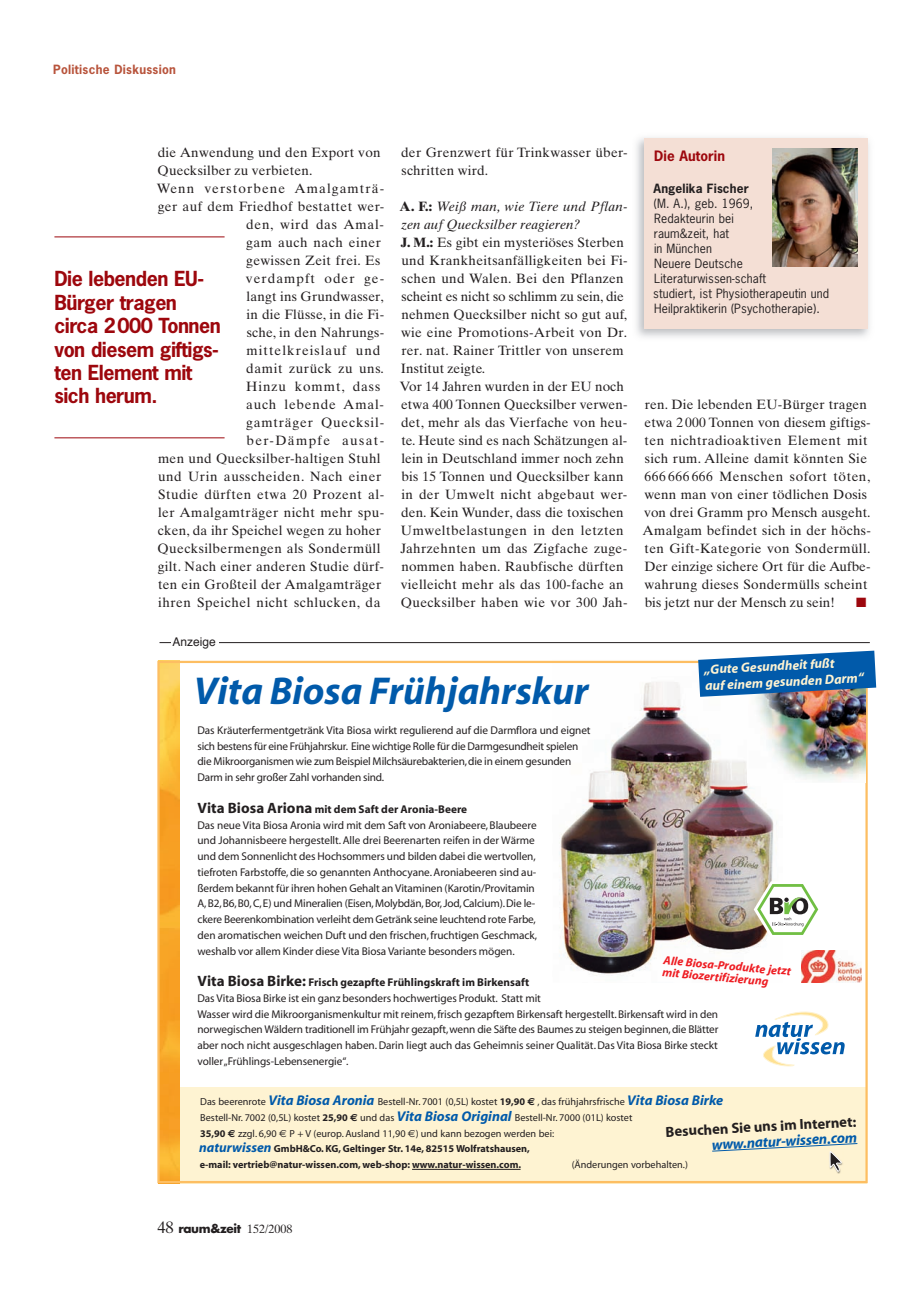
<style>
.page{position:relative;width:906px;height:1289px;background:#fff}
.page>*{position:absolute;margin:0;border:0;box-sizing:border-box;transform-origin:0 0}
.t1{font:italic 700 39px "Myriad";color:#015aaa}
.t2{font:700 19.5px/23.4px "News Gothic";letter-spacing:-.025em;color:#9d070d}
.t3{font:700 14.7px "Myriad";color:#231f20}
.t4{font:italic 700 14.7px "Myriad";color:#015aaa}
.t5{font:13.5px/18px "Times Ten";letter-spacing:.02em;color:#231f20}
.t6{font:13.5px "Times Ten";letter-spacing:.04em;color:#231f20}
.t7{font:13.5px "Times Ten";letter-spacing:.045em;color:#231f20}
.t8{font:italic 700 13.5px/16px "Myriad";color:#fef3d2}
.t9{font:13.5px "Times Ten";letter-spacing:.075em;color:#231f20}
.t10{font:13.5px "Times Ten";letter-spacing:.08em;color:#231f20}
.t11{font:13.5px "Times Ten";letter-spacing:.065em;color:#231f20}
.t12{font:13.5px "Times Ten";letter-spacing:.055em;color:#231f20}
.t13{font:13.5px "Times Ten";letter-spacing:.06em;color:#231f20}
.t14{font:13.5px "Times Ten";letter-spacing:.1em;color:#231f20}
.t15{font:13.5px "Times Ten";letter-spacing:.07em;color:#231f20}
.t16{font:700 13.5px "News Gothic";letter-spacing:.005em;color:#9d070d}
.t17{font:13.5px "Zapf Dingbats ITC";color:#9d070d}
.t18{font:12px/15px "News Gothic";letter-spacing:.01em;color:#231f20}
.t19{font:italic 700 12px/12px "Myriad";color:#ee1d23}
.t20{font:700 12px "News Gothic";letter-spacing:.025em;color:#b8543c}
.t21{font:700 12px "Futura";letter-spacing:-.03em;color:#231f20}
.t22{font:700 12px "News Gothic";letter-spacing:.01em;color:#231f20}
.t23{font:12px "Helvetica";color:#231f20}
.t24{font:11.25px/15.8px "Myriad";letter-spacing:-.005em;color:#231f20}
.t25{font:10.2px/15.9px "Myriad";color:#231f20}
.s1{font-weight:700}
.s2{font-style:italic}
.s3{font-weight:700;font-size:15px}
.s4{font-weight:700;font-style:italic;font-size:14.1px;color:#015aaa}
.s5{font-family:"Euro Sans";font-weight:700}
.s6{font-family:"Euro Sans"}
.s7{font-weight:700;font-style:italic;font-size:13.65px;color:#015aaa}
.s8{font-family:"Times Ten";font-weight:400;font-size:16.5px}
.s9{font-family:"Times Ten";font-weight:400}
</style>
<div class="page">
<img style="left:636px;top:137px;width:234px;height:201px">
<div style="left:644px;top:139px;width:223px;height:190px;background:#f4dfd5"></div>
<img style="left:772px;top:149px;width:85px;height:117px">
<hr style="left:54px;top:236px;width:171px;height:1px;background:#9d070d">
<hr style="left:54px;top:437px;width:171px;height:1px;background:#9d070d">
<img style="left:559px;top:682px;width:218px;height:294px">
<div style="left:162px;top:1087px;width:704px;height:96px;background:#fef3d2"></div>
<img style="left:160px;top:663px;width:20px;height:517px">
<svg style="left:755px;top:1011px;width:89px;height:56px"></svg>
<hr style="left:412px;top:1169px;width:108px;height:1px;background:#231f20">
<svg style="left:753px;top:881px;width:66px;height:56px"></svg>
<img style="left:748px;top:696px;width:117px;height:86px">
<svg style="left:801px;top:950px;width:60px;height:33px"></svg>
<img style="left:802px;top:950px;width:59px;height:32px">
<svg style="left:712px;top:1143px;width:146px;height:28px"></svg>
<svg style="left:698px;top:650px;width:178px;height:46px;background:#2f73b1"></svg>
<hr style="left:159px;top:642px;width:711px;height:1px;background:#231f20">
<div style="left:171px;top:635px;width:48px;height:15px;background:#fff"></div>
<p class="t20" style="left:53px;top:62px;width:124px">Politische Diskussion</p>
<p class="t5" style="left:158px;top:143px;width:224px">die Anwendung und den Export von</p>
<p class="t5" style="left:158px;top:161px;width:156px">Quecksilber zu verbieten.</p>
<p class="t10" style="left:157px;top:180px;width:229px">Wenn verstorbene Amalgamträ-</p>
<p class="t5" style="left:158px;top:197px;width:228px">ger auf dem Friedhof bestattet wer-</p>
<p class="t12" style="left:246px;top:216px;width:139px">den, wird das Amal-</p>
<p class="t6" style="left:246px;top:234px;width:136px">gam auch nach einer</p>
<p class="t5" style="left:246px;top:251px;width:136px">gewissen Zeit frei. Es</p>
<p class="t9" style="left:246px;top:270px;width:140px">verdampft oder ge-</p>
<p class="t5" style="left:246px;top:287px;width:139px">langt ins Grundwasser,</p>
<p class="t5" style="left:246px;top:305px;width:139px">in die Flüsse, in die Fi-</p>
<p class="t5" style="left:247px;top:323px;width:139px">sche, in den Nahrungs-</p>
<p class="t9" style="left:246px;top:342px;width:135px">mittelkreislauf und</p>
<p class="t7" style="left:246px;top:360px;width:139px">damit zurück zu uns.</p>
<p class="t15" style="left:246px;top:378px;width:136px">Hinzu kommt, dass</p>
<p class="t13" style="left:246px;top:396px;width:139px">auch lebende Amal-</p>
<p class="t11" style="left:246px;top:414px;width:139px">gamträger Quecksil-</p>
<p class="t14" style="left:246px;top:432px;width:139px">ber-Dämpfe ausat-</p>
<p class="t5" style="left:158px;top:449px;width:224px">men und Quecksilber-haltigen Stuhl</p>
<p class="t7" style="left:158px;top:468px;width:225px">und Urin ausscheiden. Nach einer</p>
<p class="t6" style="left:158px;top:486px;width:228px">Studie dürften etwa 20 Prozent al-</p>
<p class="t5" style="left:158px;top:503px;width:228px">ler Amalgamträger nicht mehr spu-</p>
<p class="t5" style="left:158px;top:521px;width:225px">cken, da ihr Speichel wegen zu hoher</p>
<p class="t5" style="left:158px;top:539px;width:224px">Quecksilbermengen als Sondermüll</p>
<p class="t5" style="left:158px;top:557px;width:228px">gilt. Nach einer anderen Studie dürf-</p>
<p class="t5" style="left:158px;top:575px;width:225px">ten ein Großteil der Amalgamträger</p>
<p class="t6" style="left:158px;top:594px;width:224px">ihren Speichel nicht schlucken, da</p>
<h2 class="t2" style="left:54px;top:267px;width:168px">Die lebenden EU-<br>Bürger tragen circa 2 000 Tonnen von diesem giftigs&shy;ten Element mit sich herum.</h2>
<p class="t23" style="left:173px;top:632px;width:45px">Anzeige</p>
<p class="t5" style="left:401px;top:143px;width:228px">der Grenzwert für Trinkwasser über&shy;schritten wird.</p>
<p class="t5" style="left:399px;top:197px;width:230px"><span class="s1">A. F.:</span> <span class="s2">Weiß man, wie Tiere und Pflan&shy;zen auf Quecksilber reagieren?<br></span><span class="s1">J. M.:</span> Es gibt ein mysteriöses Sterben und Krankheitsanfälligkeiten bei Fi&shy;schen und Walen. Bei den Pflanzen scheint es nicht so schlimm zu sein, die nehmen Quecksilber nicht so gut auf, wie eine Promotions-Arbeit von Dr. rer. nat. Rainer Trittler von unserem Institut zeigte.<br>Vor 14 Jahren wurden in der EU noch etwa 400 Tonnen Quecksilber verwen&shy;det, mehr als das Vierfache von heu&shy;te. Heute sind es nach Schätzungen al&shy;lein in Deutschland immer noch zehn bis 15 Tonnen und Quecksilber kann in der Umwelt nicht abgebaut wer&shy;den. Kein Wunder, dass die toxischen Umweltbelastungen in den letzten Jahrzehnten um das Zigfache zuge&shy;nommen haben. Raubfische dürften vielleicht mehr als das 100-fache an Quecksilber haben wie vor 300 Jah-</p>
<h1 class="t1" style="left:194px;top:670px;width:396px">Vita Biosa Frühjahrskur</h1>
<p class="t16" style="left:654px;top:147px;width:72px">Die Autorin</p>
<p class="t22" style="left:653px;top:180px;width:97px">Angelika Fischer</p>
<p class="t18" style="left:653px;top:195px;width:178px">(M. A.), geb. 1969,<br>Redakteurin bei<br>raum&amp;zeit, hat<br>in München<br>Neuere Deutsche<br>Literaturwissen-schaft<br>studiert, ist Physiotherapeutin und<br>Heilpraktikerin (Psychotherapie).</p>
<p class="t5" style="left:642px;top:395px;width:230px">ren. Die lebenden EU-Bürger tragen etwa 2 000 Tonnen von diesem giftigs&shy;ten nichtradioaktiven Element mit sich rum. Alleine damit könnten Sie 666 666 666 Menschen sofort töten, wenn man von einer tödlichen Dosis von drei Gramm pro Mensch ausgeht.<br>Amalgam befindet sich in der höchs&shy;ten Gift-Kategorie von Sondermüll.<br>Der einzige sichere Ort für die Aufbe&shy;wahrung dieses Sondermülls scheint bis jetzt nur der Mensch zu sein!</p>
<p class="t17" style="left:856px;top:596px;width:12px">■</p>
<p class="t8" style="left:704px;top:662px;width:160px;rotate:-3deg">„Gute Gesundheit fußt<br>auf einem gesunden Darm“</p>
<p class="t24" style="left:197px;top:722px;width:395px">Das Kräuterfermentgetränk Vita Biosa wirkt regulierend auf die Darmflora und eignet sich bestens für eine Frühjahrskur. Eine wichtige Rolle für die Darmgesundheit spielen die Mikroorganismen wie zum Beispiel Milchsäurebakterien, die in einem gesunden Darm in sehr großer Zahl vorhanden sind.</p>
<p class="t24" style="left:197px;top:801px;width:341px"><span class="s3">Vita Biosa Ariona</span> <span class="s1">mit dem Saft der Aronia-Beere<br></span>Das neue Vita Biosa Aronia wird mit dem Saft von Aroniabeere, Blaubeere und Johannisbeere hergestellt. Alle drei Beerenarten reifen in der Wärme und dem Sonnenlicht des Hochsommers und bilden dabei die wertvollen, tiefroten Farbstoffe, die so genannten Anthocyane. Aroniabeeren sind au&shy;ßerdem bekannt für ihren hohen Gehalt an Vitaminen (Karotin/Provitamin A, B2, B6, B0, C, E) und Mineralien (Eisen, Molybdän, Bor, Jod, Calcium). Die le&shy;ckere Beerenkombination verleiht dem Getränk seine leuchtend rote Farbe, den aromatischen weichen Duft und den frischen, fruchtigen Geschmack, weshalb vor allem Kinder diese Vita Biosa Variante besonders mögen.</p>
<p class="t24" style="left:197px;top:974px;width:522px"><span class="s3">Vita Biosa Birke:</span> <span class="s1">Frisch gezapfte Frühlingskraft im Birkensaft<br></span>Das Vita Biosa Birke ist ein ganz besonders hochwertiges Produkt. Statt mit<br>Wasser wird die Mikroorganismenkultur mit reinem, frisch gezapftem Birkensaft hergestellt. Birkensaft wird in den norwegischen Wäldern traditionell im Frühjahr gezapft, wenn die Säfte des Baumes zu steigen beginnen, die Blätter aber noch nicht ausgeschlagen haben. Darin liegt auch das Geheimnis seiner Qualität. Das Vita Biosa Birke steckt voller „Frühlings-Lebensenergie“.</p>
<p class="t25" style="left:199px;top:1093px;width:525px">Das beerenrote <span class="s4">Vita Biosa Aronia</span> Bestell-Nr. 7001 (0,5L) kostet <span class="s1">19,90</span> <span class="s5">€</span> , das frühjahrsfrische <span class="s4">Vita Biosa Birke </span>Bestell-Nr. 7002 (0,5L) kostet <span class="s1">25,90</span> <span class="s5">€</span> und das <span class="s4">Vita Biosa Original</span> Bestell-Nr. 7000 (01L) kostet<br><span class="s1">35,90</span> <span class="s5">€</span> zzgl. 6,90 <span class="s6">€</span> P + V (europ. Ausland 11,90 <span class="s6">€</span>) und kann bezogen werden bei:<br><span class="s7">naturwissen</span> <span class="s1">GmbH&amp;Co. KG, Geltinger Str. 14e, 82515 Wolfratshausen,<br>e-mail: vertrieb@natur-wissen.com, web-shop: www.natur-wissen.com.</span></p>
<p class="t19" style="left:664px;top:954px;width:129px;rotate:5deg">Alle Biosa-Produkte jetzt mit Biozertifizierung</p>
<p class="t3" style="left:665px;top:1123px;width:192px;rotate:-3deg">Besuchen Sie uns im Internet:</p>
<p class="t4" style="left:711px;top:1137px;width:147px;rotate:-3deg">www.natur-wissen.com</p>
<p class="t25" style="left:571px;top:1157px;width:118px">(Änderungen vorbehalten.)</p>
<p class="t21" style="left:157px;top:1219px;width:137px"><span class="s8">48</span> raum&amp;zeit <span class="s9">152/2008</span></p>
</div>
